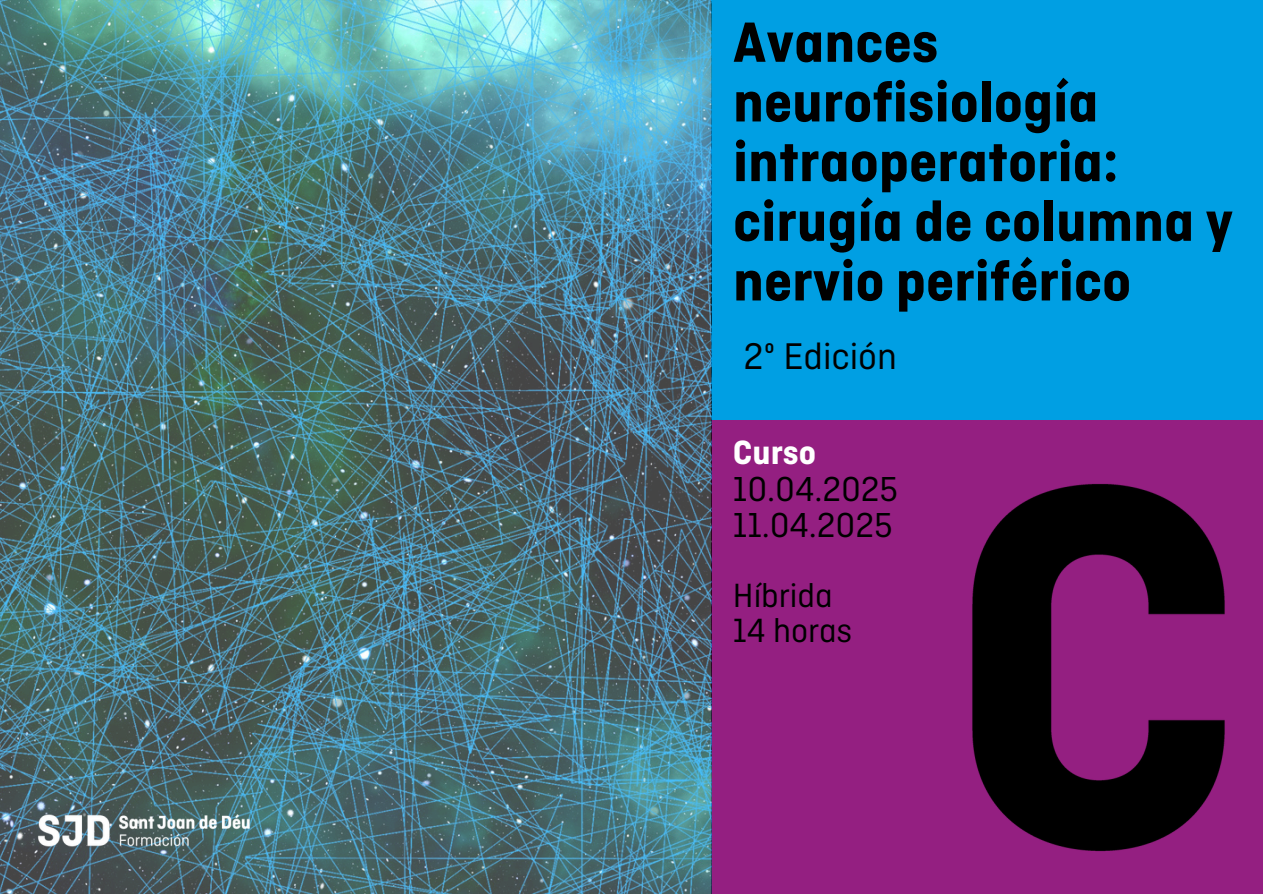
<style>
.page{position:relative;width:1263px;height:894px;background:#fff}
.page>*{position:absolute;margin:0;border:0;box-sizing:border-box;transform-origin:0 0}
.t1{font:700 59.7px/59.7px "Ciutadella";color:#000}
.t2{font:39.15px "Ciutadella";color:#000}
.t3{font:36.45px "Ciutadella";color:#000}
.t4{font:35.4px "Ciutadella";color:#000}
.t5{font:700 35.4px "Ciutadella";color:#fff}
</style>
<div class="page">
<div style="left:711px;top:0;width:552px;height:421px;background:#009fe3"></div>
<div style="left:711px;top:420px;width:552px;height:473px;background:#941f81"></div>
<img style="left:0;top:0;width:711px;height:893px">
<img style="left:7px;top:783px;width:273px;height:93px">
<img style="left:972px;top:484px;width:253px;height:367px">
<p class="t1" style="left:733px;top:17px;width:502px">Avances neurofisiología intraoperatoria: cirugía de columna y nervio periférico</p>
<p class="t2" style="left:743px;top:335px;width:155px">2º Edición</p>
<p class="t5" style="left:733px;top:434px;width:85px">Curso</p>
<p class="t3" style="left:733px;top:469px;width:167px">10.04.2025</p>
<h1 class="t3" style="left:733px;top:505px;width:161px">11.04.2025</h1>
<p class="t4" style="left:733px;top:577px;width:101px">Híbrida</p>
<p class="t4" style="left:733px;top:612px;width:121px">14 horas</p>
</div>
